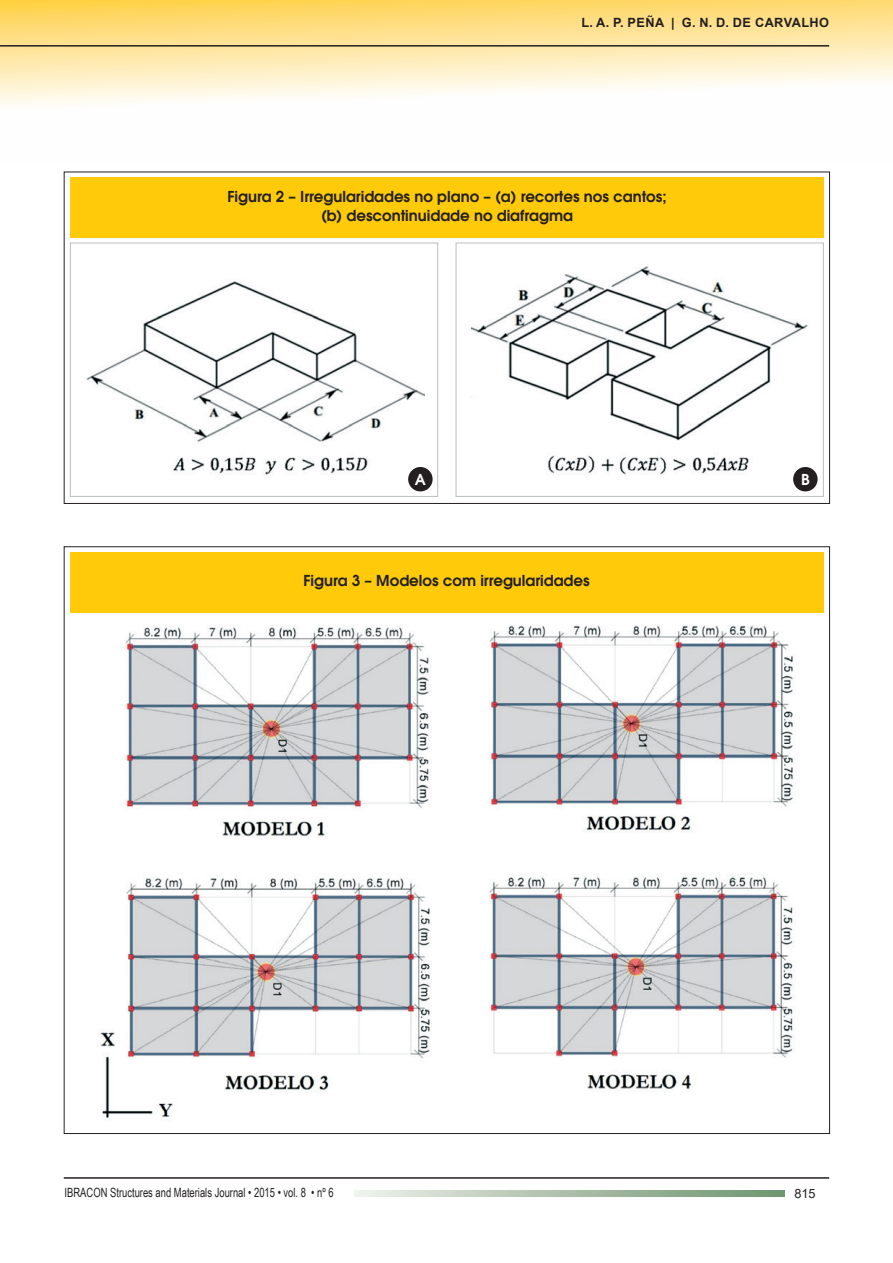
<style>
.page{position:relative;width:893px;height:1263px;background:#fff}
.page>*{position:absolute;margin:0;border:0;box-sizing:border-box;transform-origin:0 0}
.t1{font:600 15px/19px "Avant Garde";color:#231f20;text-align:center}
.t2{font:600 15px "Avant Garde";color:#fff}
.t3{font:12.75px "Arial Narrow";color:#231f20;scale:.9 1}
.t4{font:700 12.75px "Arial";letter-spacing:.035em;color:#231f20}
.t5{font:12.75px "Arial";color:#231f20}
</style>
<div class="page">
<svg style="left:0;top:0;width:893px;height:105px"></svg>
<hr style="left:64px;top:1177px;width:765px;height:2px;background:#231f20">
<hr style="left:0;top:45px;width:829px;height:2px;background:#231f20">
<svg style="left:354px;top:1190px;width:431px;height:6px;background:#acc0aa"></svg>
<img style="left:86px;top:281px;width:338px;height:194px">
<div style="left:70px;top:243px;width:368px;height:254px;border:1px solid #bcbdc0"></div>
<div style="left:407px;top:466px;width:27px;height:27px;border:3px solid #fff;border-radius:50%"></div>
<div style="left:408px;top:467px;width:25px;height:24px;background:#231f20;border-radius:50%"></div>
<img style="left:471px;top:266px;width:337px;height:209px">
<div style="left:456px;top:243px;width:367px;height:254px;border:1px solid #bcbdc0"></div>
<div style="left:792px;top:466px;width:27px;height:27px;border:3px solid #fff;border-radius:50%"></div>
<div style="left:793px;top:467px;width:25px;height:24px;background:#231f20;border-radius:50%"></div>
<div style="left:70px;top:177px;width:753px;height:60px;background:#feca0a"></div>
<div style="left:70px;top:552px;width:753px;height:60px;background:#feca0a"></div>
<img style="left:100px;top:626px;width:695px;height:494px">
<p class="t4" style="left:581px;top:14px;width:249px">L. A. P. PEÑA | G. N. D. DE CARVALHO</p>
<p class="t1" style="left:227px;top:187px;width:441px">Figura 2 – Irregularidades no plano – (a) recortes nos cantos; (b) descontinuidade no diafragma</p>
<p class="t2" style="left:415px;top:469px;width:13px">A</p>
<p class="t2" style="left:801px;top:469px;width:10px">B</p>
<p class="t1" style="left:303px;top:571px;width:288px">Figura 3 – Modelos com irregularidades</p>
<p class="t3" style="left:65px;top:1183px;width:300px">IBRACON Structures and Materials Journal • 2015 • vol. 8 • nº 6</p>
<p class="t5" style="left:794px;top:1185px;width:23px">815</p>
</div>
